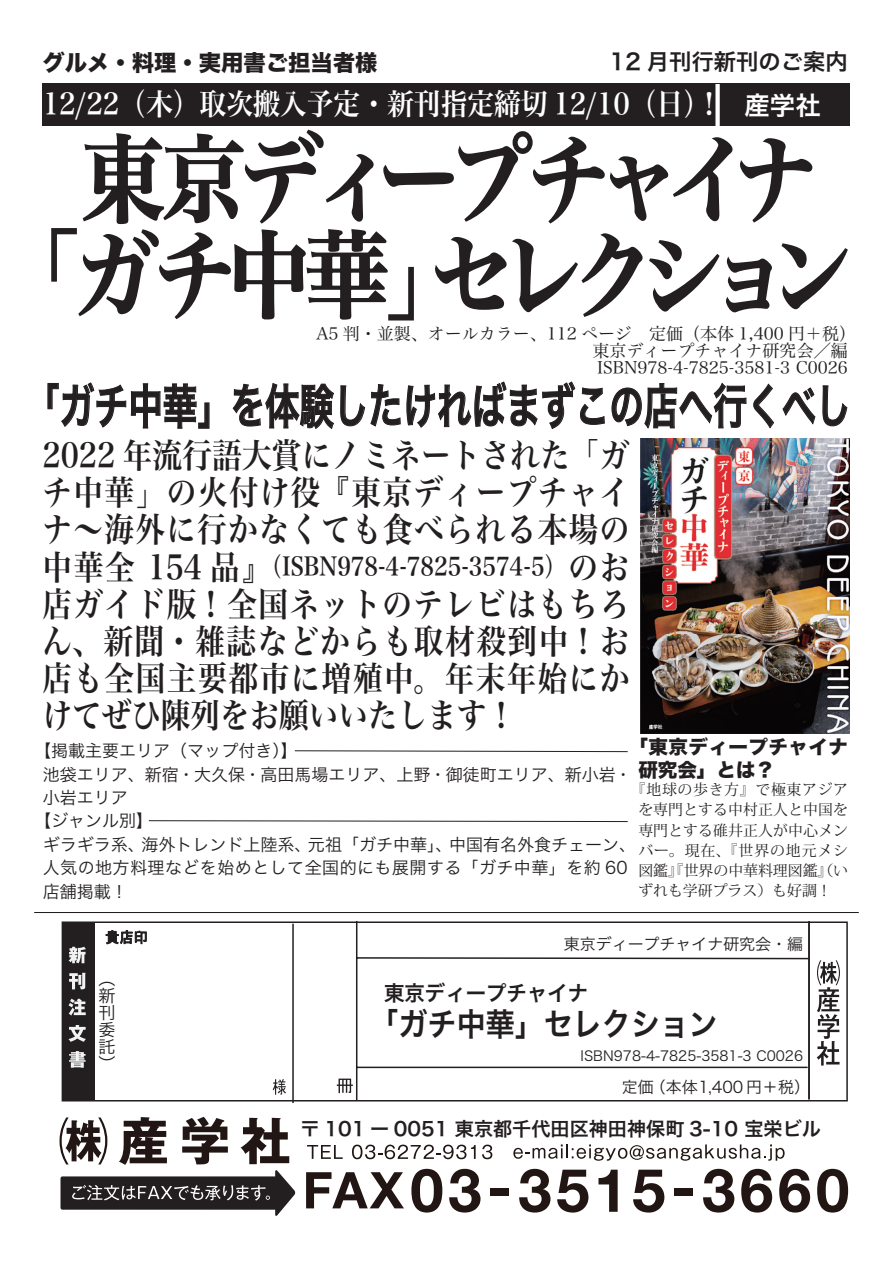
<style>
.page{position:relative;width:893px;height:1263px;background:#fff}
.page>*{position:absolute;margin:0;border:0;box-sizing:border-box;transform-origin:0 0}
.t1{font:95.7px "Hira Min Pro N W6";letter-spacing:-.14em;color:#231f20;scale:.87 1}
.t2{font:47.85px "Hira Kaku Pro N W6";color:#231f20;scale:.72 1}
.t3{font:34.05px/37.2px "Hira Min Pro N W6";letter-spacing:.05em;color:#231f20;text-align:right;scale:.87 1}
.t4{font:31.95px "Hira Kaku Pro W6";color:#231f20;scale:.91 1}
.t5{font:29.7px "Hira Min Pro W6";color:#fff;scale:.9 1}
.t6{font:25.5px "Hira Min Pro N W6";color:#231f20;scale:.87 1}
.t7{font:25.5px "Hira Kaku Pro W6";color:#fff}
.t8{font:22.35px "Hira Kaku Std N W8";color:#231f20}
.t9{font:22.35px "Hira Kaku Pro N W6";color:#231f20}
.t10{font:21.3px "Hira Kaku Pro W6";color:#231f20;scale:.96 1}
.t11{font:19.2px "Hira Kaku Pro N W6";color:#231f20}
.t12{font:19.2px/22.4px "Hira Kaku Std N W8";letter-spacing:.025em;color:#231f20}
.t13{font:16.95px/17px "Hira Kaku Pro W3";color:#231f20;text-align:justify}
.t14{font:16.95px/17px "Hira Min Pro W3";color:#231f20}
.t15{font:16.95px/23.4px "Hira Kaku Pro W3";letter-spacing:.025em;color:#231f20}
.t16{font:15.9px "Hira Kaku Pro W3";color:#231f20}
.t17{font:14.85px/20.2px "Koz Min Pr 6 N";letter-spacing:.005em;color:#231f20;text-align:center}
.t18{font:13.8px "Hira Kaku Pro W3";color:#231f20}
.s1{font-size:25.5px}
</style>
<div class="page">
<svg style="left:105px;top:930px;width:42px;height:15px"></svg>
<svg style="left:273px;top:1079px;width:13px;height:16px"></svg>
<svg style="left:355px;top:921px;width:456px;height:181px"></svg>
<svg style="left:307px;top:1145px;width:36px;height:14px"></svg>
<svg style="left:352px;top:1144px;width:124px;height:15px"></svg>
<svg style="left:482px;top:1144px;width:10px;height:15px"></svg>
<svg style="left:513px;top:1144px;width:272px;height:17px"></svg>
<svg style="left:306px;top:1172px;width:98px;height:36px"></svg>
<svg style="left:411px;top:1169px;width:31px;height:43px"></svg>
<svg style="left:449px;top:1169px;width:31px;height:43px"></svg>
<div style="left:491px;top:1188px;width:18px;height:8px;background:#211613"></div>
<svg style="left:519px;top:1169px;width:31px;height:43px"></svg>
<svg style="left:557px;top:1170px;width:31px;height:42px"></svg>
<svg style="left:598px;top:1170px;width:20px;height:42px"></svg>
<svg style="left:633px;top:1170px;width:31px;height:42px"></svg>
<div style="left:675px;top:1188px;width:18px;height:8px;background:#211613"></div>
<svg style="left:703px;top:1169px;width:31px;height:43px"></svg>
<svg style="left:741px;top:1169px;width:31px;height:43px"></svg>
<svg style="left:779px;top:1169px;width:31px;height:43px"></svg>
<svg style="left:817px;top:1169px;width:31px;height:43px"></svg>
<svg style="left:60px;top:1117px;width:235px;height:99px"></svg>
<svg style="left:817px;top:960px;width:23px;height:105px"></svg>
<svg style="left:337px;top:1078px;width:16px;height:15px"></svg>
<hr style="left:292px;top:924px;width:2px;height:179px;background:#231f20">
<div style="left:62px;top:922px;width:33px;height:177px;background:#231f20"></div>
<svg style="left:69px;top:947px;width:17px;height:16px"></svg>
<svg style="left:69px;top:973px;width:17px;height:16px"></svg>
<svg style="left:69px;top:998px;width:17px;height:17px"></svg>
<svg style="left:68px;top:1025px;width:18px;height:17px"></svg>
<svg style="left:69px;top:1051px;width:17px;height:17px"></svg>
<div style="left:43px;top:83px;width:807px;height:43px;background:#231f20"></div>
<svg style="left:35px;top:912px;width:823px;height:1px"></svg>
<svg style="left:47px;top:382px;width:163px;height:47px"></svg>
<svg style="left:233px;top:383px;width:101px;height:46px"></svg>
<svg style="left:340px;top:381px;width:265px;height:48px"></svg>
<svg style="left:611px;top:383px;width:136px;height:46px"></svg>
<svg style="left:753px;top:384px;width:21px;height:44px"></svg>
<svg style="left:782px;top:387px;width:34px;height:37px"></svg>
<svg style="left:822px;top:385px;width:26px;height:42px"></svg>
<svg style="left:51px;top:129px;width:797px;height:192px"></svg>
<img style="left:640px;top:438px;width:209px;height:295px">
<svg style="left:294px;top:750px;width:334px;height:2px"></svg>
<svg style="left:148px;top:820px;width:480px;height:2px"></svg>
<div style="left:715px;top:84px;width:5px;height:42px;background:#fff"></div>
<p class="t8" style="left:43px;top:50px;width:336px">グルメ・料理・実用書ご担当者様</p>
<p class="t9" style="left:609px;top:41px;width:240px">12 月刊行新刊のご案内</p>
<p class="t5" style="left:43px;top:78px;width:757px">12/22（木）取次搬入予定・新刊指定締切 12/10（日）！</p>
<p class="t7" style="left:744px;top:82px;width:78px">産学社</p>
<h1 class="t1" style="left:81px;top:95px;width:848px">東京ディープチャイナ</h1>
<h1 class="t1" style="left:-2px;top:190px;width:540px">「ガチ中華」</h1>
<h1 class="t1" style="left:432px;top:190px;width:485px">セレクション</h1>
<p class="t14" style="left:592px;top:324px;width:265px;text-indent:-276px">A5 判・並製、オールカラー、112 ページ　定価（本体 1,400 円＋税(東京ディープチャイナ研究会／編<br>ISBN978-4-7825-3581-3 C0026</p>
<h2 class="t2" style="left:25px;top:363px;width:1148px">「ガチ中華」を体験したければまずこの店へ行くべし</h2>
<p class="t3" style="left:43px;top:434px;width:676px">2022 年流行語大賞にノミネートされた「ガチ中華」の火付け役『東京ディープチャイナ～海外に行かなくても食べられる本場ののお</p>
<p class="t3" style="left:43px;top:546px;width:676px;text-align:left">中華全 154 品』<span class="s1">（<br></span>店ガイド版！全国ネットのテレビはもちろん、新聞・雑誌などからも取材殺到中！お店も全国主要都市に増殖中。年末年始にかけてぜひ陳列をお願いいたします!</p>
<p class="t6" style="left:282px;top:544px;width:329px">ISBN978-4-7825-3574-5）</p>
<p class="t13" style="left:34px;top:741px;width:265px">【掲載主要エリア（マップ付き【(</p>
<p class="t13" style="left:43px;top:764px;width:591px">池袋エリア、新宿・大久保・高田馬場エリア、上野・御徒町エリア、新小岩・</p>
<p class="t13" style="left:43px;top:788px;width:87px">小岩エリア</p>
<p class="t13" style="left:34px;top:811px;width:121px">【ジャンル別【</p>
<p class="t13" style="left:449px;top:835px;width:189px">中国有名外食チェーン、</p>
<p class="t13" style="left:308px;top:835px;width:146px">元祖「ガチ中華」、</p>
<p class="t15" style="left:43px;top:831px;width:586px">ギラギラ系、<br>人気の地方料理などを始めとして全国的にも展開する「ガチ中華」を約 60店舗掲載!</p>
<p class="t13" style="left:141px;top:835px;width:172px">海外トレンド上陸系、</p>
<p class="t12" style="left:638px;top:736px;width:211px;text-indent:-10px">「東京ディープチャイナ研究会」とは?</p>
<p class="t17" style="left:631px;top:780px;width:219px">『地球の歩き方』で極東アジアを専門とする中村正人と中国を専門とする碓井正人が中心メンバー。現在、『世界の地元メシ図鑑』『世界の中華料理図鑑』（いずれも学研プラス）も好調!</p>
<p class="t16" style="left:564px;top:929px;width:241px">東京ディープチャイナ研究会・編</p>
<p class="t13" style="left:98px;top:969px;width:18px">（</p>
<p class="t13" style="left:98px;top:986px;width:18px">新刊委託</p>
<p class="t13" style="left:98px;top:1054px;width:18px">(</p>
<p class="t10" style="left:384px;top:974px;width:214px">東京ディープチャイナ</p>
<p class="t4" style="left:370px;top:995px;width:384px">「ガチ中華」セレクション</p>
<p class="t18" style="left:581px;top:1044px;width:224px">ISBN978-4-7825-3581-3 C0026</p>
<p class="t16" style="left:650px;top:1073px;width:161px">（本体1,400 円＋税(</p>
<p class="t16" style="left:622px;top:1073px;width:33px">定価</p>
<p class="t11" style="left:300px;top:1111px;width:522px">〒 101 ー 0051 東京都千代田区神田神保町 3-10 宝栄ビル</p>
</div>
